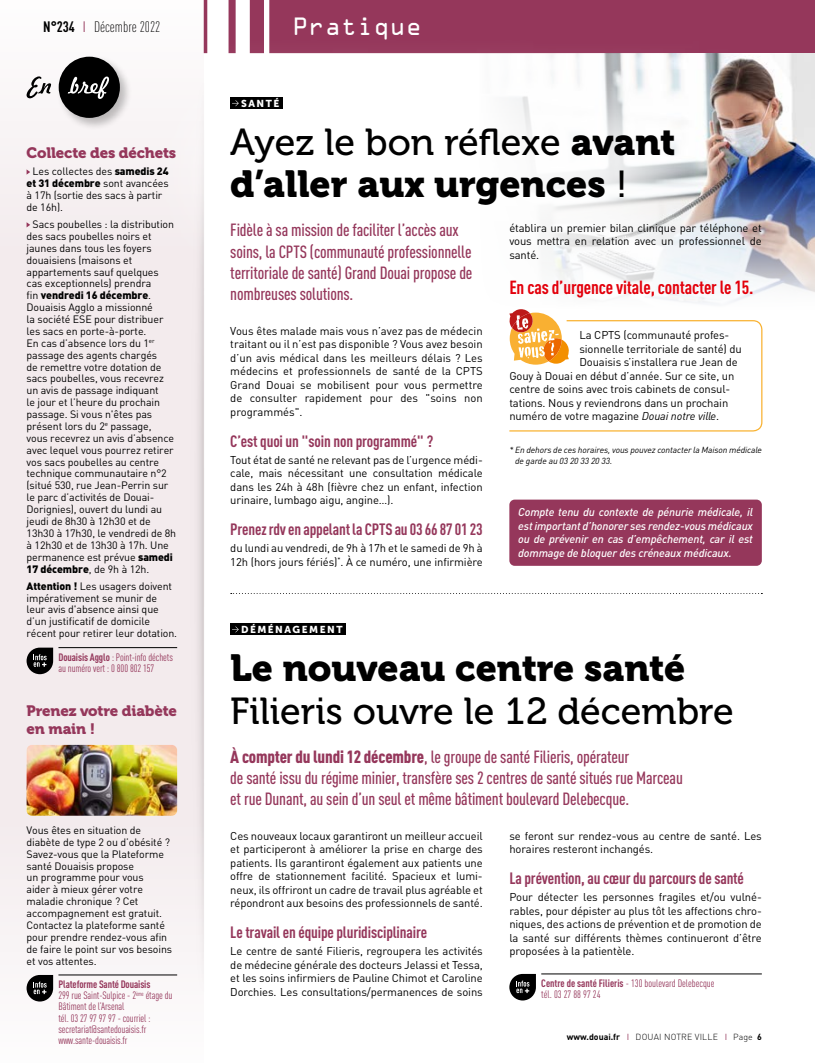
<style>
.page{position:relative;width:815px;height:1063px;background:#fff}
.page>*{position:absolute;margin:0;border:0;box-sizing:border-box;transform-origin:0 0}
.t1{font:37.5px "Museo 500";color:#000}
.t2{font:37.5px "Museo 900";color:#000}
.t3{font:22.5px "OCRA Alternate";color:#fff}
.t4{font:700 condensed 18.75px "DIN Pro";letter-spacing:-.01em;color:#e3000b}
.t5{font:500 condensed 17.5px/21.2px "DIN Pro";letter-spacing:-.01em;color:#95375b}
.t6{font:700 condensed 16.25px "DIN Pro";letter-spacing:-.01em;color:#95375b}
.t7{font:15px/18px "Museo 900";letter-spacing:-.01em;color:#95375b}
.t8{font:300 condensed 15px "DIN Pro";color:#000}
.t9{font:11.25px/13.5px "DIN Pro";letter-spacing:-.01em;color:#000;text-align:justify}
.t10{font:italic 500 11.25px/13.5px "DIN Pro";letter-spacing:-.015em;color:#fff;text-align:justify}
.t11{font:10.62px/11.9px "DIN Pro";letter-spacing:-.01em;color:#000}
.t12{font:condensed 10.62px/11.2px "DIN Pro";letter-spacing:-.01em;color:#95375b}
.t13{font:10px "Museo Sans 900";letter-spacing:.15em;color:#fff}
.t14{font:italic 8.75px/10.5px "DIN Pro";letter-spacing:-.01em;color:#000}
.t15{font:300 8.75px "DIN Pro";letter-spacing:.02em;color:#000}
.s1{font-weight:700}
.s2{font-weight:400;color:#95375b}
.s3{font-weight:900}
.s4{font-family:"Museo 900"}
.s5{font-family:"Museo 500"}
.s6{font-style:italic}
</style>
<div class="page">
<div style="left:0;top:0;width:204px;height:1063px;background:linear-gradient(to right,#f4edef,#f7f3f4)"></div>
<div style="left:204px;top:0;width:611px;height:53px;background:#95375b"></div>
<img style="left:184px;top:298px;width:20px;height:699px">
<div style="left:56px;top:54px;width:76px;height:76px;background:#000;opacity:.25"></div>
<div style="left:59px;top:57px;width:61px;height:61px;background:#000;border-radius:50%"></div>
<svg style="left:68px;top:77px;width:41px;height:22px"></svg>
<svg style="left:27px;top:76px;width:24px;height:22px"></svg>
<img style="left:656px;top:53px;width:159px;height:251px">
<svg style="left:137px;top:34px;width:631px;height:264px"></svg>
<svg style="left:27px;top:169px;width:3px;height:6px"></svg>
<svg style="left:27px;top:222px;width:3px;height:5px"></svg>
<hr style="left:58px;top:647px;width:119px;height:1px;background:#000">
<svg style="left:27px;top:648px;width:26px;height:26px"></svg>
<hr style="left:58px;top:975px;width:119px;height:1px;background:#000">
<svg style="left:27px;top:975px;width:26px;height:27px"></svg>
<hr style="left:541px;top:974px;width:221px;height:1px;background:#000">
<svg style="left:509px;top:974px;width:27px;height:27px"></svg>
<div style="left:230px;top:624px;width:116px;height:11px;background:#000"></div>
<svg style="left:232px;top:627px;width:7px;height:5px"></svg>
<div style="left:509px;top:500px;width:253px;height:66px;background:#95375b;border-radius:5px"></div>
<svg style="left:231px;top:593px;width:531px;height:1px"></svg>
<svg style="left:509px;top:309px;width:254px;height:123px"></svg>
<div style="left:230px;top:97px;width:53px;height:11px;background:#000"></div>
<svg style="left:232px;top:100px;width:7px;height:6px"></svg>
<img style="left:27px;top:745px;width:150px;height:71px">
<h3 class="t8" style="left:43px;top:16px;width:119px"><span class="s1">N°234</span> <span class="s2">I</span> Décembre 2022</h3>
<h2 class="t3" style="left:292px;top:17px;width:131px">Pratique</h2>
<h3 class="t7" style="left:27px;top:144px;width:151px">Collecte des déchets</h3>
<p class="t11" style="left:27px;top:164px;width:144px;text-indent:6px">Les collectes des <span class="s3">samedis 24 et 31 décembre</span> sont avancées à 17h (sortie des sacs à partir de 16h).</p>
<p class="t11" style="left:27px;top:217px;width:151px;text-indent:6px">Sacs poubelles : la distribution des sacs poubelles noirs et jaunes dans tous les foyers douaisiens (maisons et appartements sauf quelques cas exceptionnels) prendra<br>fin <span class="s3">vendredi 16 décembre</span>.<br>Douaisis Agglo a missionné<br>la société ESE pour distribuer les sacs en porte-à-porte.<br>En cas d’absence lors du 1<sup>er </sup>passage des agents chargés<br>de remettre votre dotation de sacs poubelles, vous recevrez un avis de passage indiquant<br>le jour et l’heure du prochain passage. Si vous n'êtes pas présent lors du 2<sup>e</sup> passage,<br>vous recevrez un avis d’absence avec lequel vous pourrez retirer vos sacs poubelles au centre technique communautaire n°2 (situé 530, rue Jean-Perrin sur le parc d’activités de Douai-<br>Dorignies), ouvert du lundi au jeudi de 8h30 à 12h30 et de<br>13h30 à 17h30, le vendredi de 8h à 12h30 et de 13h30 à 17h. Une permanence est prévue <span class="s3">samedi<br>17 décembre</span>, de 9h à 12h.</p>
<p class="t11" style="left:27px;top:579px;width:152px"><span class="s3">Attention !</span> Les usagers doivent impérativement se munir de leur avis d'absence ainsi que d’un justificatif de domicile récent pour retirer leur dotation.</p>
<p class="t12" style="left:58px;top:650px;width:116px"><span class="s1">Douaisis Agglo</span> : Point-info déchets au numéro vert : 0 800 802 157</p>
<h3 class="t7" style="left:27px;top:701px;width:152px">Prenez votre diabète en main !</h3>
<p class="t11" style="left:27px;top:823px;width:147px">Vous êtes en situation de diabète de type 2 ou d’obésité ?<br>Savez-vous que la Plateforme santé Douaisis propose<br>un programme pour vous<br>aider à mieux gérer votre maladie chronique ? Cet accompagnement est gratuit.<br>Contactez la plateforme santé pour prendre rendez-vous afin de faire le point sur vos besoins et vos attentes.</p>
<p class="t12" style="left:58px;top:978px;width:116px"><span class="s1">Plateforme Santé Douaisis<br></span>299 rue Saint-Sulpice - 2<sup>ème</sup> étage du<br>Bâtiment de l’Arsenal<br>tél. 03 27 97 97 97 - courriel : secretariat@santedouaisis.fr www.sante-douaisis.fr</p>
<p class="t13" style="left:241px;top:98px;width:40px">SANTÉ</p>
<h1 class="t1" style="left:230px;top:121px;width:447px">Ayez le bon réflexe <span class="s4">avant</span></h1>
<h1 class="t2" style="left:230px;top:163px;width:399px">d’aller aux urgences <span class="s5">!</span></h1>
<h3 class="t5" style="left:230px;top:218px;width:244px">Fidèle à sa mission de faciliter l’accès aux soins, la CPTS (communauté professionnelle territoriale de santé) Grand Douai propose de nombreuses solutions.</h3>
<p class="t9" style="left:230px;top:323px;width:254px">Vous êtes malade mais vous n’avez pas de médecin traitant ou il n’est pas disponible ? Vous avez besoin d’un avis médical dans les meilleurs délais ? Les médecins et professionnels de santé de la CPTS Grand Douai se mobilisent pour vous permettre de consulter rapidement pour des "soins non programmés".</p>
<h3 class="t6" style="left:230px;top:429px;width:205px">C’est quoi un "soin non programmé" ?</h3>
<p class="t9" style="left:230px;top:452px;width:254px">Tout état de santé ne relevant pas de l’urgence médi&shy;cale, mais nécessitant une consultation médicale dans les 24h à 48h (fièvre chez un enfant, infection urinaire, lumbago aigu, angine…).</p>
<h3 class="t6" style="left:230px;top:517px;width:254px">Prenez rdv en appelant la CPTS au 03 66 87 01 23</h3>
<p class="t9" style="left:230px;top:540px;width:254px">du lundi au vendredi, de 9h à 17h et le samedi de 9h à<br>12h (hors jours fériés)<sup>*</sup>. À ce numéro, une infirmière</p>
<p class="t13" style="left:241px;top:624px;width:103px">DÉMÉNAGEMENT</p>
<p class="t9" style="left:509px;top:220px;width:254px">établira un premier bilan clinique par téléphone et vous mettra en relation avec un professionnel de santé.</p>
<h3 class="t4" style="left:509px;top:273px;width:246px">En cas d’urgence vitale, contacter le 15.</h3>
<p class="t9" style="left:579px;top:327px;width:151px">La CPTS (communauté profes-</p>
<p class="t9" style="left:579px;top:341px;width:164px">sionnelle territoriale de santé) du</p>
<p class="t9" style="left:579px;top:354px;width:160px">Douaisis s’installera rue Jean de</p>
<p class="t9" style="left:509px;top:368px;width:227px">Gouy à Douai en début d’année. Sur ce site, un</p>
<p class="t9" style="left:509px;top:381px;width:223px">centre de soins avec trois cabinets de consul-</p>
<p class="t9" style="left:509px;top:395px;width:220px">tations. Nous y reviendrons dans un prochain</p>
<p class="t9" style="left:509px;top:408px;width:211px">numéro de votre magazine <span class="s6">Douai notre ville</span>.</p>
<p class="t14" style="left:515px;top:444px;width:248px;text-indent:-6px">* En dehors de ces horaires, vous pouvez contacter la Maison médicale de garde au 03 20 33 20 33.</p>
<p class="t10" style="left:518px;top:504px;width:236px">Compte tenu du contexte de pénurie médicale, il est important d’honorer ses rendez-vous médicaux ou de prévenir en cas d’empêchement, car il est dommage de bloquer des créneaux médicaux.</p>
<h1 class="t2" style="left:230px;top:647px;width:457px">Le nouveau centre santé</h1>
<h1 class="t1" style="left:230px;top:690px;width:505px">Filieris ouvre le 12 décembre</h1>
<h3 class="t5" style="left:230px;top:744px;width:454px"><span class="s3">À compter du lundi 12 décembre</span>, le groupe de santé Filieris, opérateur<br>de santé issu du régime minier, transfère ses 2 centres de santé situés rue Marceau et rue Dunant, au sein d’un seul et même bâtiment boulevard Delebecque.</h3>
<p class="t9" style="left:230px;top:828px;width:254px">Ces nouveaux locaux garantiront un meilleur accueil et participeront à améliorer la prise en charge des patients. Ils garantiront également aux patients une offre de stationnement facilité. Spacieux et lumi&shy;neux, ils offriront un cadre de travail plus agréable et répondront aux besoins des professionnels de santé.</p>
<h3 class="t6" style="left:230px;top:920px;width:198px">Le travail en équipe pluridisciplinaire</h3>
<p class="t9" style="left:230px;top:943px;width:254px">Le centre de santé Filieris, regroupera les activités de médecine générale des docteurs Jelassi et Tessa, et les soins infirmiers de Pauline Chimot et Caroline Dorchies. Les consultations/permanences de soins</p>
<p class="t9" style="left:509px;top:828px;width:254px">se feront sur rendez-vous au centre de santé. Les horaires resteront inchangés.</p>
<h3 class="t6" style="left:509px;top:866px;width:236px">La prévention, au cœur du parcours de santé</h3>
<p class="t9" style="left:509px;top:889px;width:254px">Pour détecter les personnes fragiles et/ou vulné&shy;rables, pour dépister au plus tôt les affections chro&shy;niques, des actions de prévention et de promotion de la santé sur différents thèmes continueront d’être proposées à la patientèle.</p>
<p class="t12" style="left:541px;top:977px;width:175px"><span class="s1">Centre de santé Filieris</span> - 130 boulevard Delebecque tél. 03 27 88 97 24</p>
<p class="t15" style="left:567px;top:1030px;width:196px"><span class="s1">www.douai.fr</span> <span class="s2">I</span> DOUAI NOTRE VILLE <span class="s2">I</span> Page <span class="s1">6</span></p>
</div>
